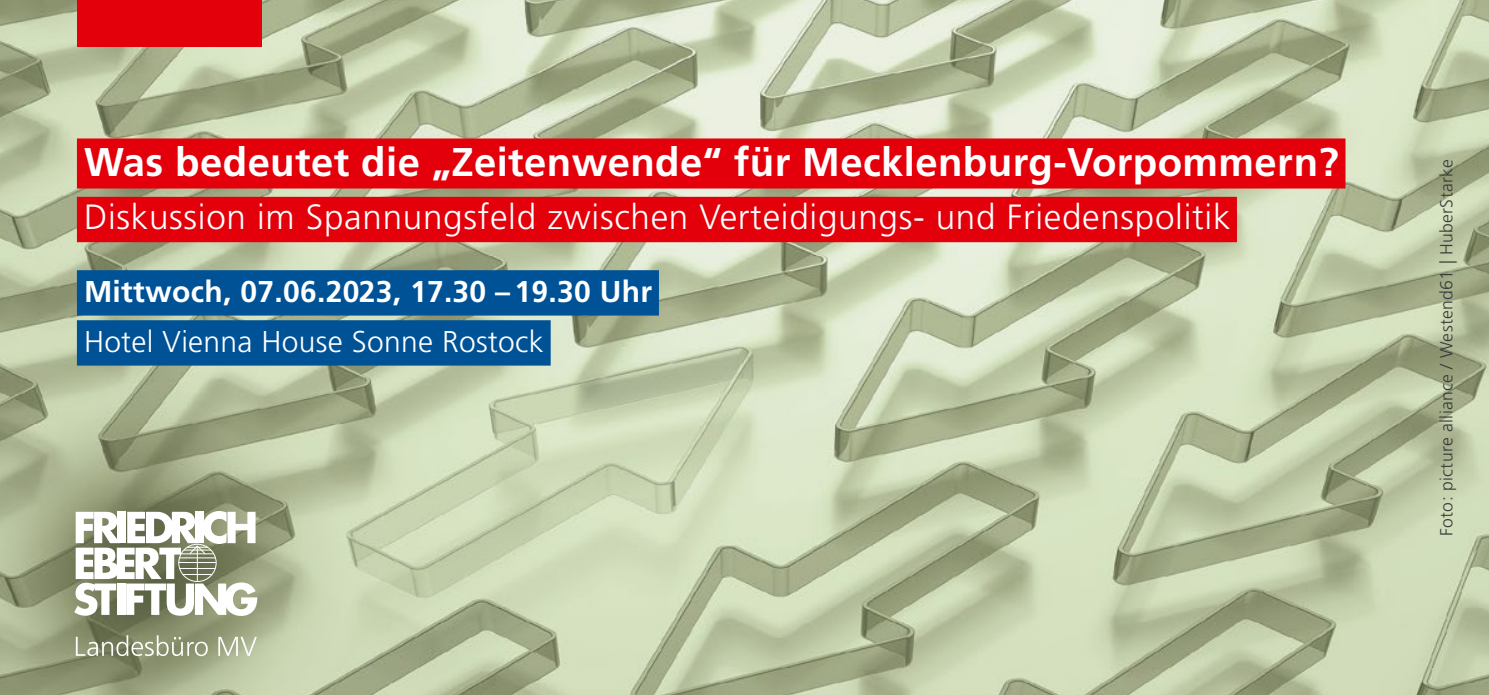
<style>
.page{position:relative;width:1489px;height:695px;background:#fff}
.page>*{position:absolute;margin:0;border:0;box-sizing:border-box;transform-origin:0 0}
.t1{font:700 40px "Frutiger LT Std";letter-spacing:.01em;color:#fff}
.t2{font:300 35px "Frutiger LT Std";letter-spacing:.02em;color:#fff}
.t3{font:700 30px "Frutiger LT Std";letter-spacing:.01em;color:#fff}
.t4{font:300 30px "Frutiger LT Std";letter-spacing:.01em;color:#fff}
.t5{font:300 17.5px "Frutiger LT Pro";letter-spacing:.02em;color:#3a3a39}
</style>
<div class="page">
<img style="left:0;top:0;width:1488px;height:694px">
<div style="left:77px;top:0;width:184px;height:46px;background:#e3000b"></div>
<svg style="left:74px;top:511px;width:183px;height:105px"></svg>
<svg style="left:76px;top:635px;width:181px;height:21px;background:#a3a98e"></svg>
<div style="left:77px;top:138px;width:1268px;height:50px;background:#e3000b"></div>
<div style="left:77px;top:270px;width:582px;height:45px;background:#005296"></div>
<div style="left:77px;top:320px;width:473px;height:45px;background:#005296"></div>
<div style="left:77px;top:197px;width:1159px;height:45px;background:#e3000b"></div>
<p class="t1" style="left:84px;top:139px;width:1256px">Was bedeutet die „Zeitenwende“ für Mecklenburg-Vorpommern?</p>
<p class="t2" style="left:84px;top:197px;width:1147px">Diskussion im Spannungsfeld zwischen Verteidigungs- und Friedenspolitik</p>
<p class="t3" style="left:84px;top:274px;width:569px">Mittwoch, 07.06.2023, 17.30 – 19.30 Uhr</p>
<p class="t4" style="left:84px;top:325px;width:461px">Hotel Vienna House Sonne Rostock</p>
<p class="t5" style="left:1435px;top:536px;width:378px;rotate:-90deg">Foto: picture alliance / Westend61 | HuberStarke</p>
</div>
